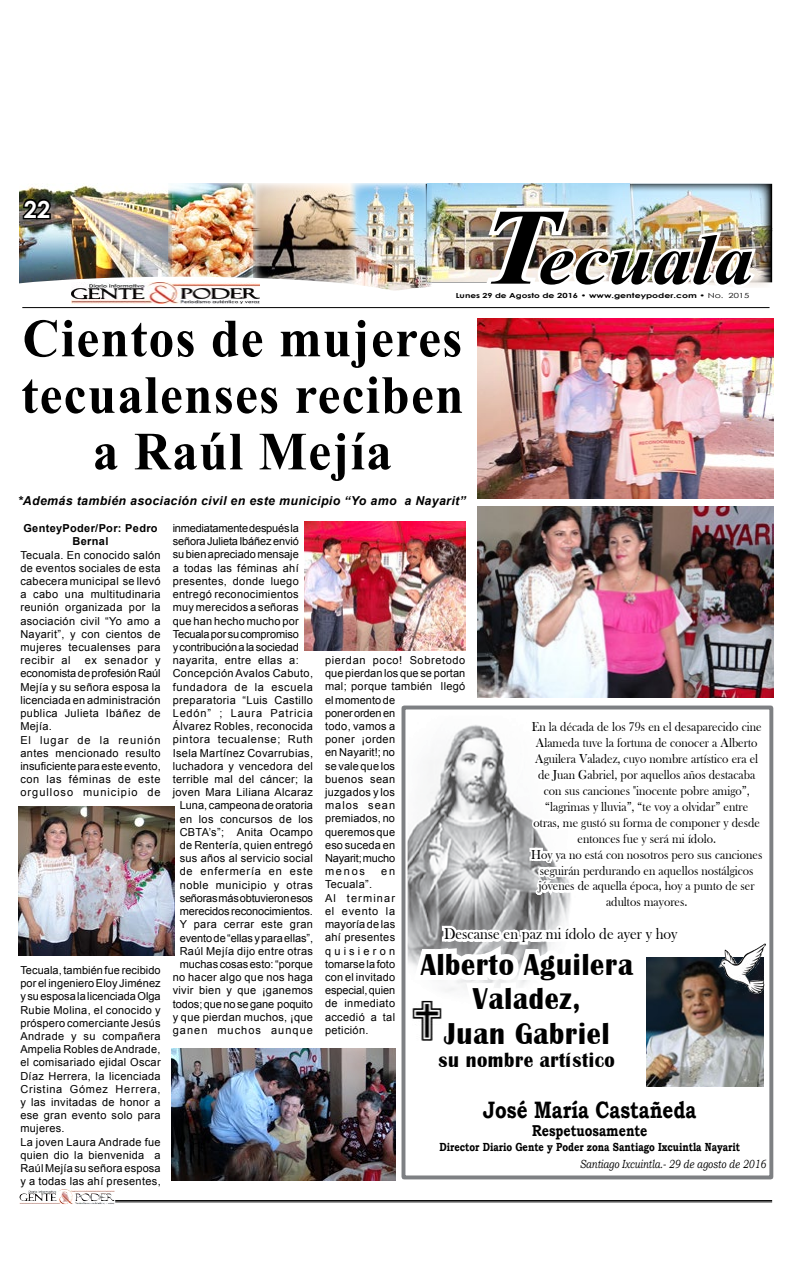
<style>
.page{position:relative;width:792px;height:1276px;background:#fff}
.page>*{position:absolute;margin:0;border:0;box-sizing:border-box;transform-origin:0 0}
.t1{font:italic 700 108.6px "Times New Roman";color:#000;scale:1.1 1}
.t2{font:italic 700 71.7px "Times New Roman";color:#000;scale:1.1 1}
.t3{font:700 53.7px/56.5px "Times New Roman";letter-spacing:.025em;color:#000;text-align:center;scale:.95 1}
.t4{font:700 31.1px/34.3px "Britannic";letter-spacing:.03em;color:#000;text-align:center;scale:.9 1}
.t5{font:700 25.2px "Century Gothic";color:#fff;scale:1.14 1}
.t6{font:700 23.7px "Bookman Old Style";color:#000;scale:.79 1}
.t7{font:700 23.6px "Century Gothic";color:#fff}
.t8{font:700 21.1px "Britannic";letter-spacing:.03em;color:#000;scale:.9 1}
.t9{font:16.1px "Bask Old Face";color:#000;scale:.92 1}
.t10{font:700 15.7px "Bookman Old Style";color:#000;scale:.79 1}
.t11{font:13.3px/15.9px "Bask Old Face";color:#000;text-align:center;scale:.92 1}
.t12{font:italic 700 12.3px "Arial";letter-spacing:.03em;color:#000}
.t13{font:700 11.7px "Bookman Old Style";color:#000;scale:.79 1}
.t14{font:italic 11.7px "Bookman Old Style";color:#000;scale:.79 1}
.t15{font:11px/13.2px "Arial";letter-spacing:.03em;color:#000}
.t16{font:11px "Arial";letter-spacing:-.01em;color:#000}
.t17{font:11px "Arial";letter-spacing:-.02em;color:#000}
.t18{font:11px "Arial";letter-spacing:-.005em;color:#000}
.t19{font:11px "Arial";color:#000}
.t20{font:700 11px/13.2px "Arial";letter-spacing:.03em;color:#000;text-align:center}
.t21{font:11px "Arial";letter-spacing:-.015em;color:#000}
.t22{font:11px "Arial";letter-spacing:.06em;color:#000}
.t23{font:11px "Arial";letter-spacing:.055em;color:#000}
.t24{font:11px "Arial";letter-spacing:.075em;color:#000}
.t25{font:11px "Arial";letter-spacing:.05em;color:#000}
.t26{font:11px "Arial";letter-spacing:.07em;color:#000}
.t27{font:11px "Arial";letter-spacing:.095em;color:#000}
.t28{font:700 7px "Century Gothic";color:#000;scale:1.29 1}
.s1{font-weight:400}
</style>
<div class="page">
<img style="left:58px;top:1189px;width:14px;height:12px">
<hr style="left:115px;top:1200px;width:657px;height:1px;background:#000">
<hr style="left:115px;top:1201px;width:657px;height:1px;background:#000">
<img style="left:432px;top:184px;width:175px;height:98px">
<img style="left:19px;top:185px;width:149px;height:92px">
<img style="left:607px;top:184px;width:164px;height:102px">
<img style="left:168px;top:184px;width:86px;height:93px">
<img style="left:355px;top:184px;width:77px;height:104px">
<img style="left:254px;top:184px;width:101px;height:93px">
<svg style="left:19px;top:277px;width:392px;height:32px"></svg>
<img style="left:72px;top:282px;width:187px;height:22px">
<div style="left:369px;top:281px;width:421px;height:37px;background:#fff;border-radius:50%"></div>
<hr style="left:22px;top:307px;width:748px;height:1px;background:#000">
<img style="left:479px;top:193px;width:281px;height:94px">
<img style="left:19px;top:189px;width:42px;height:42px">
<div style="left:402px;top:705px;width:371px;height:474px;border:4px solid #7e8083"></div>
<svg style="left:407px;top:710px;width:362px;height:470px"></svg>
<img style="left:718px;top:942px;width:52px;height:53px">
<img style="left:401px;top:994px;width:53px;height:52px">
<img style="left:477px;top:318px;width:296px;height:180px">
<img style="left:477px;top:507px;width:296px;height:190px">
<img style="left:18px;top:806px;width:156px;height:149px">
<img style="left:304px;top:521px;width:161px;height:129px">
<img style="left:172px;top:1048px;width:224px;height:132px">
<h3 class="t5" style="left:20px;top:188px;width:30px">22</h3>
<h3 class="t7" style="left:24px;top:191px;width:28px">22</h3>
<h1 class="t1" style="left:481px;top:171px;width:68px">T</h1>
<h2 class="t2" style="left:539px;top:210px;width:197px">ecuala</h2>
<p class="t28" style="left:456px;top:290px;width:229px">Lunes 29 de Agosto de 2016 • www.genteypoder.com • <span class="s1">No. 2015</span></p>
<h3 class="t3" style="left:21px;top:308px;width:467px">Cientos de mujeres tecualenses reciben a Raúl Mejía</h3>
<p class="t12" style="left:18px;top:492px;width:449px">*Además también asociación civil en este municipio “Yo amo a Nayarit”</p>
<p class="t20" style="left:23px;top:522px;width:136px">GenteyPoder/Por: Pedro<br>Bernal</p>
<p class="t15" style="left:20px;top:548px;width:142px;text-align:justify">Tecuala. En conocido salón de eventos sociales de esta cabecera municipal se llevó a cabo una multitudinaria reunión organizada por la asociación civil “Yo amo a Nayarit”, y con cientos de mujeres tecualenses para recibir al</p>
<p class="t17" style="left:173px;top:520px;width:128px">inmediatamente después la</p>
<p class="t16" style="left:173px;top:534px;width:128px">señora Julieta Ibáñez envió</p>
<p class="t18" style="left:173px;top:547px;width:128px">su bien apreciado mensaje</p>
<p class="t15" style="left:173px;top:561px;width:128px">a todas las féminas ahí</p>
<p class="t15" style="left:173px;top:574px;width:128px">presentes, donde luego</p>
<p class="t15" style="left:173px;top:587px;width:128px">entregó reconocimientos</p>
<p class="t15" style="left:173px;top:601px;width:127px">muy merecidos a señoras</p>
<p class="t15" style="left:173px;top:614px;width:128px">que han hecho mucho por</p>
<p class="t21" style="left:173px;top:626px;width:128px">Tecuala por su compromiso</p>
<p class="t16" style="left:173px;top:639px;width:128px">y contribución a la sociedad</p>
<p class="t15" style="left:173px;top:653px;width:127px">nayarita, entre ellas a:</p>
<p class="t15" style="left:173px;top:667px;width:142px">Concepción Avalos Cabuto,</p>
<p class="t23" style="left:173px;top:679px;width:142px">fundadora de la escuela</p>
<p class="t15" style="left:173px;top:693px;width:142px">preparatoria “Luis Castillo</p>
<p class="t24" style="left:173px;top:705px;width:142px">Ledón” ; Laura Patricia</p>
<p class="t15" style="left:173px;top:719px;width:142px">Álvarez Robles, reconocida</p>
<p class="t22" style="left:173px;top:732px;width:142px">pintora tecualense; Ruth</p>
<p class="t15" style="left:173px;top:746px;width:142px">Isela Martínez Covarrubias,</p>
<p class="t15" style="left:173px;top:759px;width:142px">luchadora y vencedora del</p>
<p class="t15" style="left:173px;top:772px;width:142px">terrible mal del cáncer; la</p>
<p class="t15" style="left:173px;top:785px;width:142px">joven Mara Liliana Alcaraz</p>
<p class="t19" style="left:180px;top:798px;width:135px">Luna, campeona de oratoria</p>
<p class="t15" style="left:180px;top:812px;width:135px">en los concursos de los</p>
<p class="t15" style="left:180px;top:825px;width:135px">CBTA’s”; Anita Ocampo</p>
<p class="t15" style="left:180px;top:838px;width:135px">de Rentería, quien entregó</p>
<p class="t15" style="left:180px;top:851px;width:135px">sus años al servicio social</p>
<p class="t26" style="left:180px;top:864px;width:135px">de enfermería en este</p>
<p class="t25" style="left:180px;top:877px;width:135px">noble municipio y otras</p>
<p class="t17" style="left:180px;top:890px;width:135px">señoras más obtuvieron esos</p>
<p class="t16" style="left:180px;top:903px;width:135px">merecidos reconocimientos.</p>
<p class="t15" style="left:180px;top:917px;width:135px">Y para cerrar este gran</p>
<p class="t16" style="left:180px;top:930px;width:135px">evento de “ellas y para ellas”,</p>
<p class="t15" style="left:180px;top:944px;width:135px">Raúl Mejía dijo entre otras</p>
<p class="t19" style="left:180px;top:956px;width:135px">muchas cosas esto: “porque</p>
<p class="t15" style="left:173px;top:970px;width:142px">no hacer algo que nos haga</p>
<p class="t15" style="left:173px;top:983px;width:142px">vivir bien y que ¡ganemos</p>
<p class="t18" style="left:173px;top:996px;width:142px">todos; que no se gane poquito</p>
<p class="t15" style="left:173px;top:1010px;width:142px">y que pierdan muchos, ¡que</p>
<p class="t27" style="left:173px;top:1022px;width:142px">ganen muchos aunque</p>
<p class="t15" style="left:325px;top:653px;width:142px">pierdan poco! Sobretodo que pierdan los que se portan mal; porque también llegó el momento de<br>poner orden en<br>todo, vamos a<br>poner ¡orden<br>en Nayarit!; no<br>se vale que los<br>buenos sean<br>juzgados y los<br>malos sean<br>premiados, no<br>queremos que<br>eso suceda en<br>Nayarit; mucho<br>menos</p>
<p class="t15" style="left:20px;top:653px;width:142px;text-indent:64px">ex senador y economista de profesión Raúl<br>Mejía y su señora esposa la licenciada en administración publica Julieta Ibáñez de<br>Mejía.<br>El lugar de la reunión antes mencionado resulto insuficiente para este evento, con las féminas de este orgulloso municipio de</p>
<p class="t11" style="left:531px;top:719px;width:253px">En la década de los 79s en el desaparecido cine Alameda tuve la fortuna de conocer a Alberto Aguilera Valadez, cuyo nombre artístico era el de Juan Gabriel, por aquellos años destacaba con sus canciones "inocente pobre amigo”, “lagrimas y lluvia”, “te voy a olvidar” entre otras, me gustó su forma de componer y desde entonces fue y será mi ídolo.<br>Hoy ya no está con nosotros pero sus canciones seguirán perdurando en aquellos nostálgicos jóvenes de aquella época, hoy a punto de ser adultos mayores.</p>
<h3 class="t9" style="left:444px;top:925px;width:255px">Descanse en paz mi ídolo de ayer y hoy</h3>
<h3 class="t4" style="left:421px;top:947px;width:237px">Alberto Aguilera<br>Valadez,<br>Juan Gabriel</h3>
<h3 class="t8" style="left:439px;top:1048px;width:197px">su nombre artístico</h3>
<p class="t15" style="left:381px;top:864px;width:15px">en</p>
<p class="t15" style="left:325px;top:878px;width:72px">Tecuala”.<br>Al terminar el evento la mayoría de las ahí presentes quisieron tomarse la foto con el invitado especial, quien de inmediato accedió a tal petición.</p>
<p class="t15" style="left:20px;top:963px;width:142px">Tecuala, también fue recibido por el ingeniero Eloy Jiménez y su esposa la licenciada Olga<br>Rubie Molina, el conocido y próspero comerciante Jesús<br>Andrade y su compañera<br>Ampelia Robles de Andrade, el comisariado ejidal Oscar<br>Díaz Herrera, la licenciada<br>Cristina Gómez Herrera, y las invitadas de honor a ese gran evento solo para mujeres.<br>La joven Laura Andrade fue quien dio la bienvenida a<br>Raúl Mejía su señora esposa y a todas las ahí presentes,</p>
<h3 class="t6" style="left:483px;top:1092px;width:272px">José María Castañeda</h3>
<h3 class="t10" style="left:532px;top:1119px;width:148px">Respetuosamente</h3>
<p class="t13" style="left:439px;top:1138px;width:382px">Director Diario Gente y Poder zona Santiago Ixcuintla Nayarit</p>
<p class="t14" style="left:580px;top:1155px;width:237px">Santiago Ixcuintla.- 29 de agosto de 2016</p>
</div>
